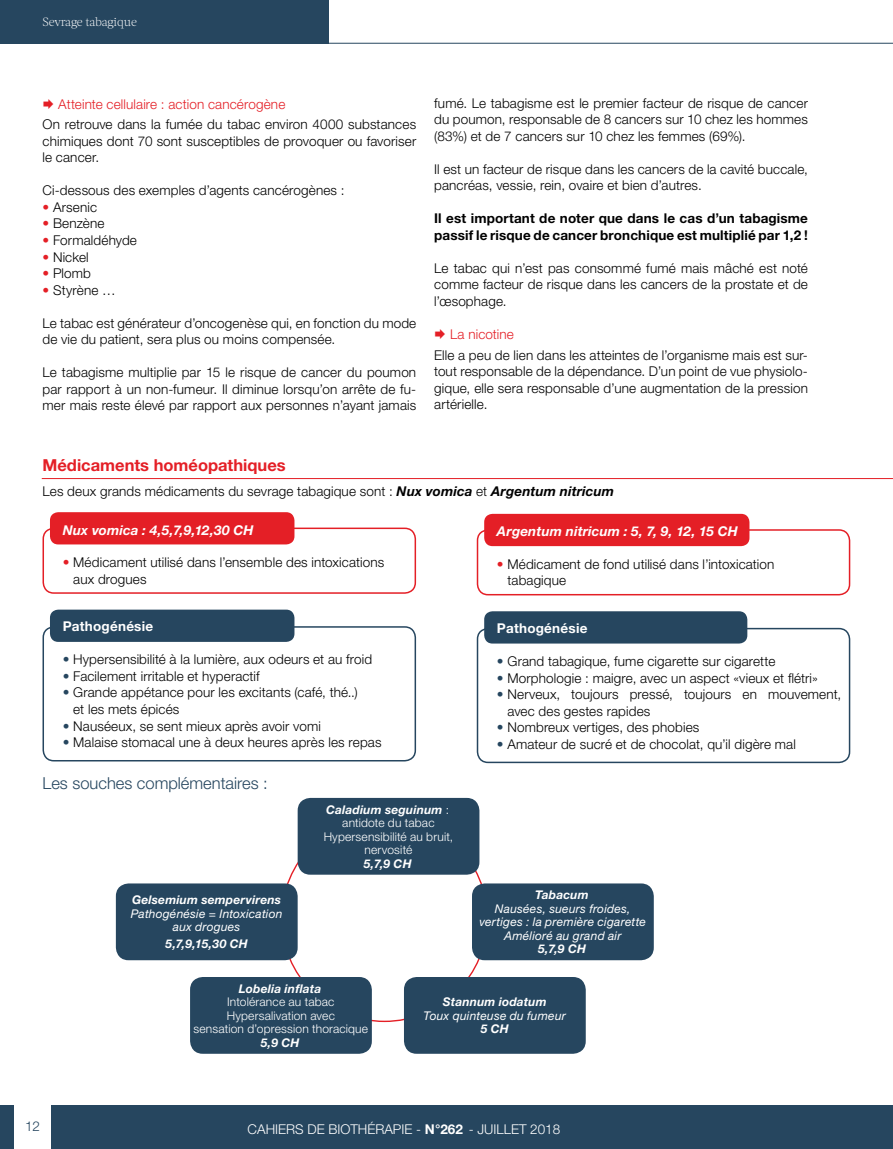
<style>
.page{position:relative;width:893px;height:1149px;background:#fff}
.page>*{position:absolute;margin:0;border:0;box-sizing:border-box;transform-origin:0 0}
.t1{font:300 16.5px "Helvetica Neue LT Std";color:#26465f}
.t2{font:700 16.5px "Helvetica Neue LT Std";color:#e41f26}
.t3{font:300 13.5px/16.5px "Helvetica Neue LT Std";letter-spacing:.01em;color:#000}
.t4{font:700 13.5px/16.5px "Helvetica Neue LT Std";letter-spacing:.01em;color:#000}
.t5{font:italic 700 13.5px "Helvetica Neue LT Std";letter-spacing:.01em;color:#fff}
.t6{font:300 13.5px "Helvetica Neue LT Std";letter-spacing:.01em;color:#e41f26}
.t7{font:300 13.5px "Helvetica Neue LT Std";color:#fff}
.t8{font:700 13.5px "Helvetica Neue LT Std";letter-spacing:.02em;color:#fff}
.t9{font:300 13.5px "Helvetica Neue LT Std";color:#26465f}
.t10{font:300 12px/13.5px "Helvetica Neue LT Std";letter-spacing:.015em;color:#fff;text-align:center}
.t11{font:italic 12px/13.5px "Helvetica Neue LT Std";letter-spacing:.02em;color:#fff;text-align:center}
.t12{font:italic 700 12px "Helvetica Neue LT Std";letter-spacing:.015em;color:#fff}
.t13{font:300 12px "Acta Deck";letter-spacing:-.03em;color:#fff}
.s1{color:#e41f26}
.s2{font-weight:700;font-style:italic}
.s3{color:#26465f}
.s4{font-weight:700}
</style>
<div class="page">
<div style="left:0;top:1105px;width:893px;height:43px;background:#26465f"></div>
<div style="left:14px;top:1096px;width:37px;height:52px;background:#fff"></div>
<hr style="left:0;top:43px;width:893px;height:1px;background:#26465f">
<div style="left:0;top:0;width:329px;height:43px;background:#26465f"></div>
<div style="left:43px;top:626px;width:373px;height:135px;border:2px solid #26465f;border-radius:11px"></div>
<div style="left:43px;top:527px;width:373px;height:66px;border:2px solid #e41f26;border-radius:11px"></div>
<div style="left:50px;top:512px;width:244px;height:32px;background:#e41f26;border-radius:8px"></div>
<div style="left:50px;top:609px;width:244px;height:32px;background:#26465f;border-radius:8px"></div>
<div style="left:477px;top:627px;width:373px;height:136px;border:2px solid #26465f;border-radius:11px"></div>
<div style="left:477px;top:529px;width:373px;height:66px;border:2px solid #e41f26;border-radius:11px"></div>
<div style="left:484px;top:513px;width:265px;height:33px;background:#e41f26;border-radius:8px"></div>
<div style="left:484px;top:611px;width:263px;height:32px;background:#26465f;border-radius:8px"></div>
<hr style="left:42px;top:478px;width:851px;height:1px;background:#e41f26">
<div style="left:298px;top:797px;width:181px;height:77px;background:#26465f;border-radius:13px"></div>
<div style="left:116px;top:883px;width:182px;height:76px;background:#26465f;border-radius:13px"></div>
<div style="left:190px;top:976px;width:182px;height:77px;background:#26465f;border-radius:13px"></div>
<div style="left:404px;top:976px;width:182px;height:77px;background:#26465f;border-radius:13px"></div>
<div style="left:472px;top:883px;width:182px;height:76px;background:#26465f;border-radius:13px"></div>
<p class="t13" style="left:43px;top:15px;width:96px">Sevrage tabagique</p>
<p class="t6" style="left:58px;top:96px;width:229px">Atteinte cellulaire : action cancérogène</p>
<p class="t3" style="left:43px;top:116px;width:375px;text-align:justify">On retrouve dans la fumée du tabac environ 4000 substances chimiques dont 70 sont susceptibles de provoquer ou favoriser le cancer.</p>
<p class="t3" style="left:43px;top:182px;width:304px">Ci-dessous des exemples d’agents cancérogènes :</p>
<p class="t3" style="left:43px;top:198px;width:56px"><span class="s1">•</span> Arsenic</p>
<p class="t3" style="left:43px;top:215px;width:64px"><span class="s1">•</span> Benzène</p>
<p class="t3" style="left:43px;top:231px;width:96px"><span class="s1">•</span> Formaldéhyde</p>
<p class="t3" style="left:43px;top:248px;width:48px"><span class="s1">•</span> Nickel</p>
<p class="t3" style="left:43px;top:264px;width:50px"><span class="s1">•</span> Plomb</p>
<p class="t3" style="left:43px;top:281px;width:75px"><span class="s1">•</span> Styrène …</p>
<p class="t3" style="left:43px;top:314px;width:375px">Le tabac est générateur d’oncogenèse qui, en fonction du mode de vie du patient, sera plus ou moins compensée.</p>
<p class="t3" style="left:43px;top:363px;width:375px;text-align:justify">Le tabagisme multiplie par 15 le risque de cancer du poumon par rapport à un non-fumeur. Il diminue lorsqu’on arrête de fu&shy;mer mais reste élevé par rapport aux personnes n’ayant jamais</p>
<p class="t3" style="left:434px;top:94px;width:375px;text-align:justify">fumé. Le tabagisme est le premier facteur de risque de cancer du poumon, responsable de 8 cancers sur 10 chez les hommes (83%) et de 7 cancers sur 10 chez les femmes (69%).</p>
<p class="t3" style="left:434px;top:160px;width:375px">Il est un facteur de risque dans les cancers de la cavité buccale, pancréas, vessie, rein, ovaire et bien d’autres.</p>
<p class="t4" style="left:434px;top:210px;width:375px">Il est important de noter que dans le cas d’un tabagisme passif le risque de cancer bronchique est multiplié par 1,2 !</p>
<p class="t3" style="left:434px;top:259px;width:375px;text-align:justify">Le tabac qui n’est pas consommé fumé mais mâché est noté comme facteur de risque dans les cancers de la prostate et de l’œsophage.</p>
<p class="t6" style="left:450px;top:326px;width:65px">La nicotine</p>
<p class="t3" style="left:434px;top:346px;width:375px;text-align:justify">Elle a peu de lien dans les atteintes de l’organisme mais est sur&shy;tout responsable de la dépendance. D’un point de vue physiolo&shy;gique, elle sera responsable d’une augmentation de la pression artérielle.</p>
<p class="t2" style="left:43px;top:455px;width:245px">Médicaments homéopathiques</p>
<p class="t3" style="left:43px;top:482px;width:573px">Les deux grands médicaments du sevrage tabagique sont : <span class="s2">Nux vomica</span> et <span class="s2">Argentum nitricum</span></p>
<p class="t5" style="left:63px;top:521px;width:192px">Nux vomica : 4,5,7,9,12,30 CH</p>
<p class="t3" style="left:73px;top:553px;width:313px;text-indent:-11px"><span class="s1">•</span> Médicament utilisé dans l’ensemble des intoxications aux drogues</p>
<p class="t8" style="left:63px;top:618px;width:92px">Pathogénésie</p>
<p class="t3" style="left:63px;top:651px;width:311px"><span class="s3">•</span> Hypersensibilité à la lumière, aux odeurs et au froid</p>
<p class="t3" style="left:63px;top:667px;width:199px"><span class="s3">•</span> Facilement irritable et hyperactif</p>
<p class="t3" style="left:73px;top:684px;width:286px;text-indent:-11px"><span class="s3">•</span> Grande appétance pour les excitants (café, thé..) et les mets épicés</p>
<p class="t3" style="left:63px;top:717px;width:260px"><span class="s3">•</span> Nauséeux, se sent mieux après avoir vomi</p>
<p class="t3" style="left:63px;top:733px;width:320px"><span class="s3">•</span> Malaise stomacal une à deux heures après les repas</p>
<p class="t1" style="left:43px;top:773px;width:227px">Les souches complémentaires :</p>
<p class="t10" style="left:324px;top:802px;width:131px"><span class="s2">Caladium seguinum</span> : antidote du tabac<br>Hypersensibilité au bruit, nervosité</p>
<p class="t12" style="left:364px;top:855px;width:49px">5,7,9 CH</p>
<p class="t5" style="left:497px;top:523px;width:242px">Argentum nitricum : 5, 7, 9, 12, 15 CH</p>
<p class="t3" style="left:507px;top:555px;width:268px;text-indent:-11px"><span class="s1">•</span> Médicament de fond utilisé dans l’intoxication tabagique</p>
<p class="t8" style="left:497px;top:619px;width:92px">Pathogénésie</p>
<p class="t3" style="left:497px;top:652px;width:280px"><span class="s3">•</span> Grand tabagique, fume cigarette sur cigarette</p>
<p class="t3" style="left:497px;top:669px;width:322px"><span class="s3">•</span> Morphologie : maigre, avec un aspect «vieux et flétri»</p>
<p class="t3" style="left:507px;top:685px;width:335px;text-indent:-11px"><span class="s3">•</span> Nerveux, toujours pressé, toujours en mouvement, avec des gestes rapides</p>
<p class="t3" style="left:497px;top:718px;width:204px"><span class="s3">•</span> Nombreux vertiges, des phobies</p>
<p class="t3" style="left:497px;top:735px;width:301px"><span class="s3">•</span> Amateur de sucré et de chocolat, qu’il digère mal</p>
<p class="t12" style="left:132px;top:892px;width:151px">Gelsemium sempervirens</p>
<p class="t11" style="left:131px;top:906px;width:153px">Pathogénésie = Intoxication aux drogues</p>
<p class="t12" style="left:166px;top:935px;width:84px">5,7,9,15,30 CH</p>
<p class="t12" style="left:239px;top:980px;width:84px">Lobelia inflata</p>
<p class="t10" style="left:193px;top:994px;width:176px">Intolérance au tabac<br>Hypersalivation avec<br>sensation d’opression thoracique</p>
<p class="t12" style="left:261px;top:1034px;width:40px">5,9 CH</p>
<p class="t12" style="left:535px;top:887px;width:55px">Tabacum</p>
<p class="t11" style="left:479px;top:901px;width:168px">Nausées, sueurs froides, vertiges : la première cigarette<br>Amélioré au grand air</p>
<p class="t12" style="left:538px;top:941px;width:49px">5,7,9 CH</p>
<p class="t12" style="left:443px;top:994px;width:105px">Stannum iodatum</p>
<p class="t11" style="left:424px;top:1008px;width:144px">Toux quinteuse du fumeur</p>
<p class="t12" style="left:481px;top:1021px;width:29px">5 CH</p>
<p class="t9" style="left:25px;top:1117px;width:17px">12</p>
<p class="t7" style="left:248px;top:1120px;width:314px">CAHIERS DE Biothérapie - <span class="s4">N°262</span> - JUILLET 2018</p>
</div>
